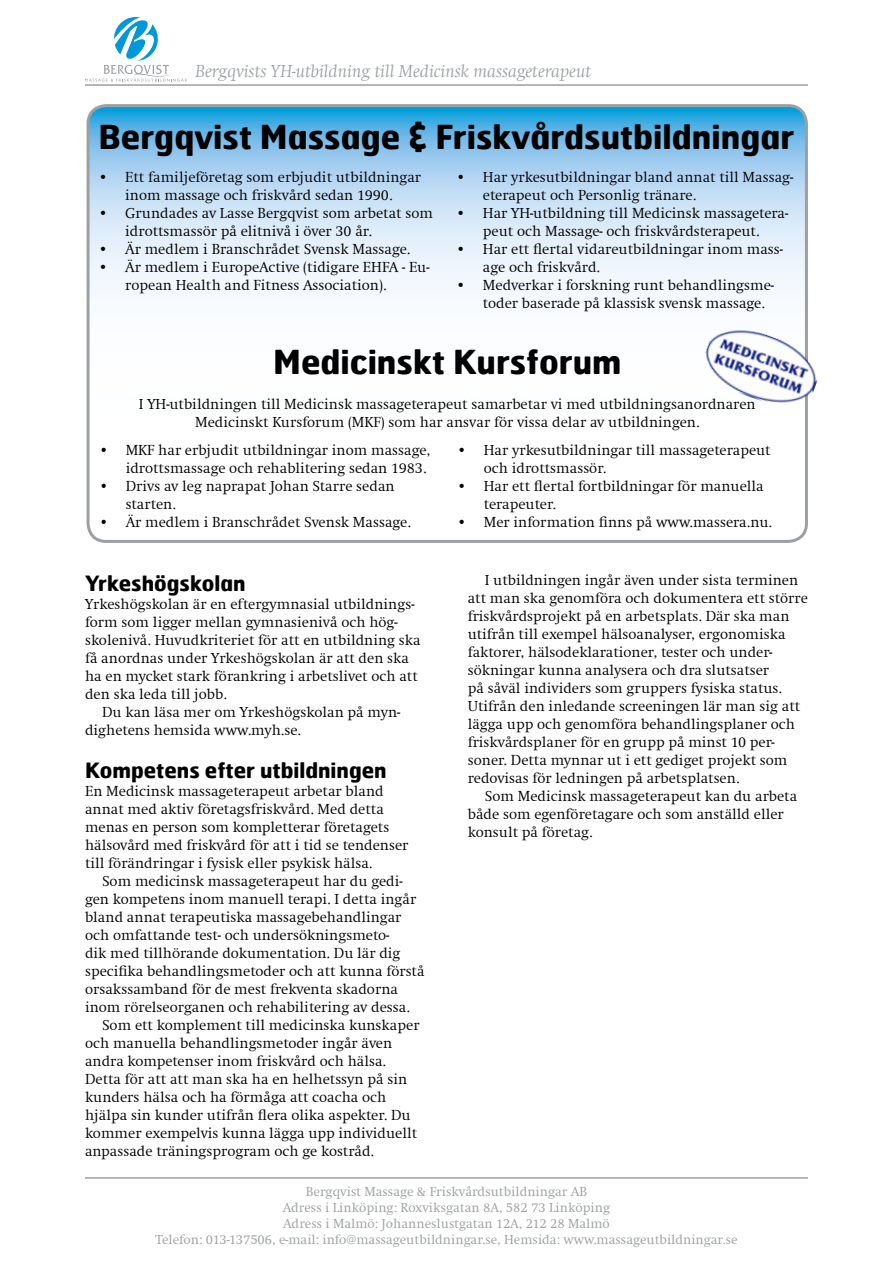
<style>
.page{position:relative;width:893px;height:1263px;background:#fff}
.page>*{position:absolute;margin:0;border:0;box-sizing:border-box;transform-origin:0 0}
.t1{font:700 33px "Hermes";color:#000}
.t2{font:700 21px "Hermes";color:#000}
.t3{font:italic 300 18px "Swift";color:#9ca0a2}
.t4{font:300 15px/18px "Swift";color:#000}
.t5{font:300 13.5px/16.2px "Swift";color:#9ca0a2;text-align:center}
</style>
<div class="page">
<hr style="left:85px;top:1177px;width:723px;height:2px;background:#9ca0a2">
<hr style="left:85px;top:84px;width:723px;height:2px;background:#9ca0a2">
<svg style="left:85px;top:17px;width:102px;height:65px"></svg>
<svg style="left:88px;top:108px;width:716px;height:433px"></svg>
<div style="left:87px;top:104px;width:721px;height:439px;border:3px solid #9ca0a2;border-radius:18px"></div>
<img style="left:696px;top:317px;width:122px;height:100px">
<p class="t3" style="left:196px;top:62px;width:397px">Bergqvists YH-utbildning till Medicinsk massageterapeut</p>
<h1 class="t1" style="left:99px;top:115px;width:697px">Bergqvist Massage &amp; Friskvårdsutbildningar</h1>
<p class="t4" style="left:98px;top:168px;width:324px;text-align:center">• Ett familjeföretag som erbjudit utbildningar inom massage och friskvård sedan 1990.</p>
<p class="t4" style="left:125px;top:204px;width:309px;text-indent:-27px">• Grundades av Lasse Bergqvist som arbetat som idrottsmassör på elitnivå i över 30 år.</p>
<p class="t4" style="left:98px;top:240px;width:314px">• Är medlem i Branschrådet Svensk Massage.</p>
<p class="t4" style="left:125px;top:258px;width:306px;text-indent:-27px">• Är medlem i EuropeActive (tidigare EHFA - Eu&shy;ropean Health and Fitness Association).</p>
<p class="t4" style="left:483px;top:168px;width:312px;text-indent:-27px">• Har yrkesutbildningar bland annat till Massag&shy;eterapeut och Personlig tränare.</p>
<p class="t4" style="left:456px;top:204px;width:334px;text-align:center">• Har YH-utbildning till Medicinsk massagetera&shy;peut och Massage- och friskvårdsterapeut.</p>
<p class="t4" style="left:483px;top:240px;width:302px;text-indent:-27px">• Har ett flertal vidareutbildningar inom mass&shy;age och friskvård.</p>
<p class="t4" style="left:483px;top:276px;width:293px;text-indent:-27px">• Medverkar i forskning runt behandlingsme&shy;toder baserade på klassisk svensk massage.</p>
<h1 class="t1" style="left:273px;top:341px;width:350px">Medicinskt Kursforum</h1>
<p class="t4" style="left:139px;top:395px;width:618px;text-align:center">I YH-utbildningen till Medicinsk massageterapeut samarbetar vi med utbildningsanordnaren<br>Medicinskt Kursforum (MKF) som har ansvar för vissa delar av utbildningen.</p>
<p class="t4" style="left:99px;top:441px;width:333px;text-align:right">• MKF har erbjudit utbildningar inom massage, idrottsmassage och rehablitering sedan 1983.</p>
<p class="t4" style="left:126px;top:477px;width:271px;text-indent:-27px">• Drivs av leg naprapat Johan Starre sedan starten.</p>
<p class="t4" style="left:99px;top:513px;width:314px">• Är medlem i Branschrådet Svensk Massage.</p>
<p class="t4" style="left:484px;top:441px;width:288px;text-indent:-27px">• Har yrkesutbildningar till massageterapeut och idrottsmassör.</p>
<p class="t4" style="left:484px;top:477px;width:281px;text-indent:-27px">• Har ett flertal fortbildningar för manuella terapeuter.</p>
<p class="t4" style="left:457px;top:513px;width:317px">• Mer information finns på www.massera.nu.</p>
<h2 class="t2" style="left:85px;top:569px;width:162px">Yrkeshögskolan</h2>
<p class="t4" style="left:85px;top:595px;width:337px">Yrkeshögskolan är en eftergymnasial utbildnings&shy;form som ligger mellan gymnasienivå och hög&shy;skolenivå. Huvudkriteriet för att en utbildning ska få anordnas under Yrkeshögskolan är att den ska ha en mycket stark förankring i arbetslivet och att den ska leda till jobb.</p>
<p class="t4" style="left:85px;top:703px;width:317px;text-indent:17px">Du kan läsa mer om Yrkeshögskolan på myn&shy;dighetens hemsida www.myh.se.</p>
<h2 class="t2" style="left:85px;top:757px;width:303px">Kompetens efter utbildningen</h2>
<p class="t4" style="left:85px;top:782px;width:325px">En Medicinsk massageterapeut arbetar bland annat med aktiv företagsfriskvård. Med detta menas en person som kompletterar företagets hälsovård med friskvård för att i tid se tendenser till förändringar i fysisk eller psykisk hälsa.</p>
<p class="t4" style="left:102px;top:872px;width:302px">Som medicinsk massageterapeut har du gedi-</p>
<p class="t4" style="left:85px;top:890px;width:333px">gen kompetens inom manuell terapi. I detta ingår</p>
<p class="t4" style="left:85px;top:908px;width:318px">bland annat terapeutiska massagebehandlingar</p>
<p class="t4" style="left:85px;top:926px;width:306px">och omfattande test- och undersökningsmeto-</p>
<p class="t4" style="left:85px;top:944px;width:317px">dik med tillhörande dokumentation. Du lär dig</p>
<p class="t4" style="left:85px;top:962px;width:341px">specifika behandlingsmetoder och att kunna förstå</p>
<p class="t4" style="left:85px;top:980px;width:315px">orsakssamband för de mest frekventa skadorna</p>
<p class="t4" style="left:85px;top:998px;width:326px">inom rörelseorganen och rehabilitering av dessa.</p>
<p class="t4" style="left:102px;top:1016px;width:319px">Som ett komplement till medicinska kunskaper</p>
<p class="t4" style="left:85px;top:1034px;width:309px">och manuella behandlingsmetoder ingår även</p>
<p class="t4" style="left:85px;top:1052px;width:303px">andra kompetenser inom friskvård och hälsa.</p>
<p class="t4" style="left:85px;top:1070px;width:324px">Detta för att att man ska ha en helhetssyn på sin</p>
<p class="t4" style="left:85px;top:1088px;width:303px">kunders hälsa och ha förmåga att coacha och</p>
<p class="t4" style="left:85px;top:1106px;width:327px">hjälpa sin kunder utifrån flera olika aspekter. Du</p>
<p class="t4" style="left:85px;top:1124px;width:334px">kommer exempelvis kunna lägga upp individuellt</p>
<p class="t4" style="left:85px;top:1142px;width:291px">anpassade träningsprogram och ge kostråd.</p>
<p class="t4" style="left:468px;top:572px;width:342px;text-indent:17px">I utbildningen ingår även under sista terminen att man ska genomföra och dokumentera ett större friskvårdsprojekt på en arbetsplats. Där ska man utifrån till exempel hälsoanalyser, ergonomiska faktorer, hälsodeklarationer, tester och under&shy;sökningar kunna analysera och dra slutsatser<br>på såväl individers som gruppers fysiska status.<br>Utifrån den inledande screeningen lär man sig att lägga upp och genomföra behandlingsplaner och friskvårdsplaner för en grupp på minst 10 per&shy;soner. Detta mynnar ut i ett gediget projekt som redovisas för ledningen på arbetsplatsen.</p>
<p class="t4" style="left:468px;top:788px;width:331px;text-indent:17px">Som Medicinsk massageterapeut kan du arbeta både som egenföretagare och som anställd eller konsult på företag.</p>
<p class="t5" style="left:155px;top:1183px;width:583px">Bergqvist Massage &amp; Friskvårdsutbildningar AB<br>Adress i Linköping: Roxviksgatan 8A, 582 73 Linköping<br>Adress i Malmö: Johanneslustgatan 12A, 212 28 Malmö<br>Telefon: 013-137506, e-mail: info@massageutbildningar.se, Hemsida: www.massageutbildningar.se</p>
</div>
